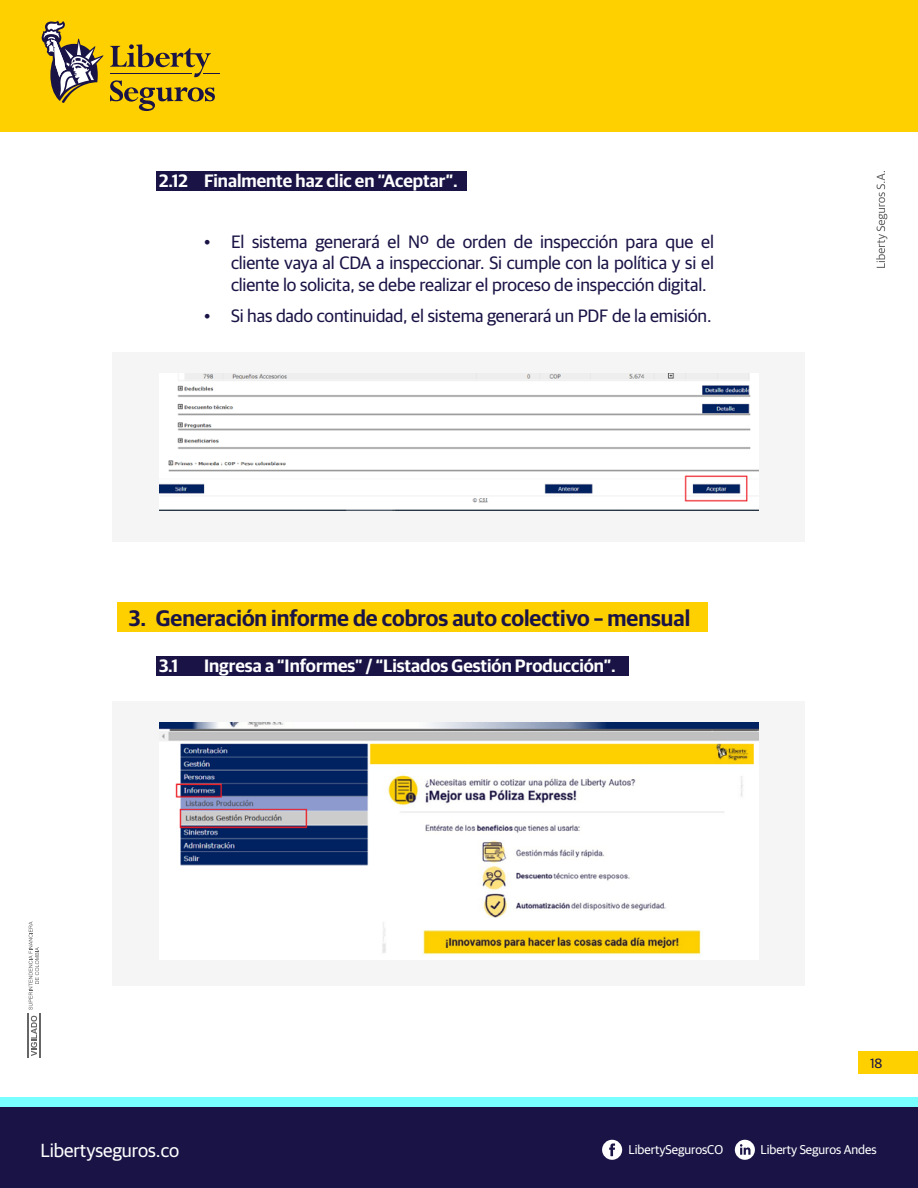
<style>
.page{position:relative;width:918px;height:1188px;background:#fff}
.page>*{position:absolute;margin:0;border:0;box-sizing:border-box;transform-origin:0 0}
.t1{font:600 22.5px "Guardian Sans";color:#1a1446}
.t2{font:19.05px "Guardian Sans";letter-spacing:-.005em;color:#fff}
.t3{font:18px/21.6px "Guardian Sans";letter-spacing:-.01em;color:#1a1446;text-align:justify}
.t4{font:600 18px "Guardian Sans";color:#fff}
.t5{font:13.5px "Guardian Sans";color:#1a1446}
.t6{font:12.75px "Guardian Sans";letter-spacing:-.005em;color:#fff}
</style>
<div class="page">
<div style="left:156px;top:171px;width:310px;height:20px;background:#1a1446"></div>
<div style="left:117px;top:602px;width:590px;height:30px;background:#ffd000"></div>
<div style="left:156px;top:657px;width:472px;height:19px;background:#1a1446"></div>
<div style="left:858px;top:1052px;width:60px;height:22px;background:#ffd000"></div>
<div style="left:112px;top:352px;width:694px;height:189px;background:#f5f5f5"></div>
<img style="left:159px;top:373px;width:600px;height:137px">
<div style="left:112px;top:701px;width:694px;height:285px;background:#f5f5f5"></div>
<img style="left:159px;top:722px;width:600px;height:232px">
<div style="left:0;top:0;width:918px;height:132px;background:#ffd000"></div>
<svg style="left:41px;top:21px;width:63px;height:82px"></svg>
<svg style="left:110px;top:44px;width:110px;height:67px"></svg>
<div style="left:0;top:1107px;width:918px;height:81px;background:#1a1446"></div>
<div style="left:0;top:1098px;width:918px;height:9px;background:#78ffff"></div>
<svg style="left:602px;top:1140px;width:20px;height:20px"></svg>
<svg style="left:735px;top:1140px;width:20px;height:20px"></svg>
<svg style="left:31px;top:1016px;width:6px;height:40px"></svg>
<hr style="left:27px;top:1014px;width:1px;height:44px;background:#666">
<svg style="left:29px;top:921px;width:10px;height:89px"></svg>
<hr style="left:39px;top:1014px;width:2px;height:44px;background:#666">
<svg style="left:876px;top:171px;width:11px;height:97px"></svg>
<p class="t4" style="left:159px;top:168px;width:300px">2.12 Finalmente haz clic en “Aceptar”.</p>
<p class="t3" style="left:231px;top:229px;width:485px;text-indent:-27px">• El sistema generará el Nº de orden de inspección para que el cliente vaya al CDA a inspeccionar. Si cumple con la política y si el cliente lo solicita, se debe realizar el proceso de inspección digital.</p>
<p class="t3" style="left:204px;top:303px;width:509px">• Si has dado continuidad, el sistema generará un PDF de la emisión.</p>
<p class="t1" style="left:129px;top:602px;width:563px">3. Generación informe de cobros auto colectivo – mensual</p>
<p class="t4" style="left:159px;top:653px;width:21px">3.1</p>
<p class="t4" style="left:204px;top:653px;width:413px">Ingresa a “Informes” / “Listados Gestión Producción”.</p>
<p class="t5" style="left:870px;top:1054px;width:14px">18</p>
<p class="t2" style="left:40px;top:1137px;width:140px">Libertyseguros.co</p>
<p class="t6" style="left:629px;top:1140px;width:96px">LibertySegurosCO</p>
<p class="t6" style="left:760px;top:1140px;width:118px">Liberty Seguros Andes</p>
</div>
